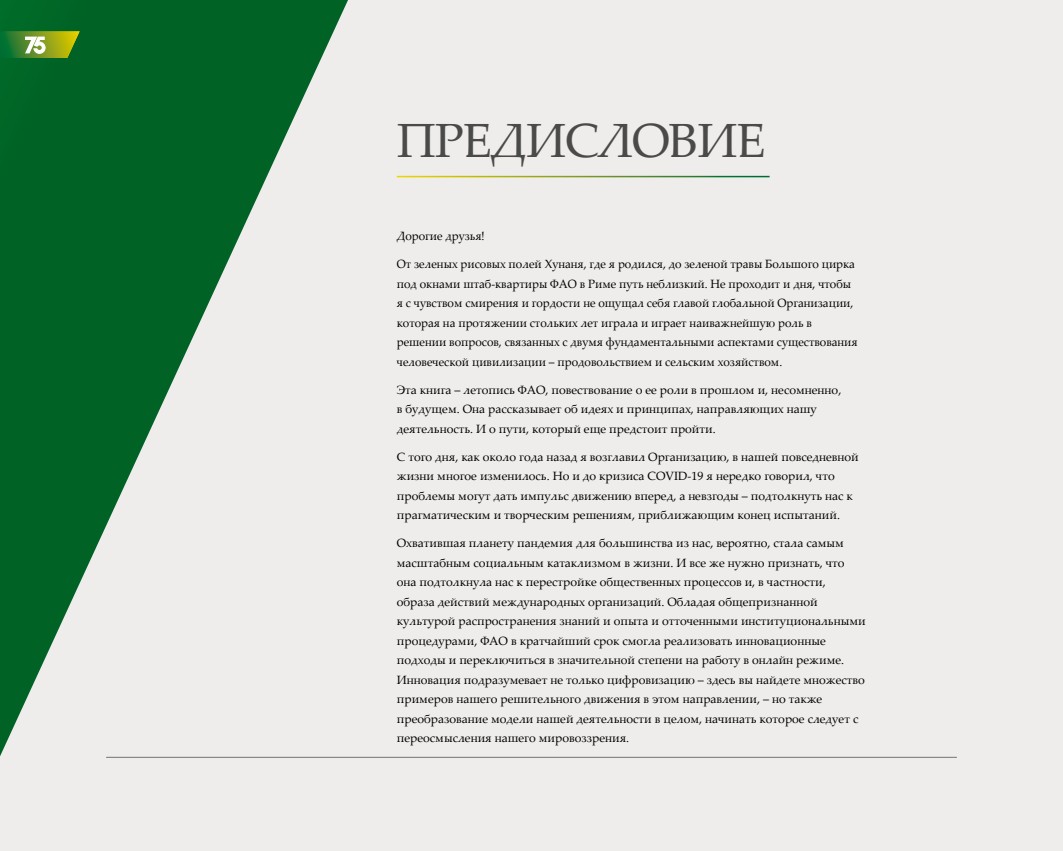
<style>
.page{position:relative;width:1063px;height:851px;background:#fff}
.page>*{position:absolute;margin:0;border:0;box-sizing:border-box;transform-origin:0 0}
.t1{font:48px "Palatino Linotype";letter-spacing:-.02em;color:#4a4a49}
.t2{font:12px/19.5px "Palatino Linotype";color:#000}
.t3{font:12px/19.5px "Palatino Linotype";color:#000;scale:.96 1}
</style>
<div class="page">
<div style="left:0;top:0;width:1063px;height:850px;background:#eeedeb"></div>
<svg style="left:0;top:0;width:348px;height:756px"></svg>
<hr style="left:397px;top:176px;width:373px;height:1px;background:#fff">
<hr style="left:106px;top:757px;width:851px;height:1px;background:#878787">
<svg style="left:0;top:31px;width:80px;height:27px"></svg>
<h1 class="t1" style="left:397px;top:106px;width:370px">ПРЕДИСЛОВИЕ</h1>
<p class="t3" style="left:397px;top:226px;width:93px">Дорогие друзья!</p>
<p class="t3" style="left:397px;top:254px;width:482px">От зеленых рисовых полей Хунаня, где я родился, до зеленой травы Большого цирка под окнами штаб-квартиры ФАО в Риме путь неблизкий. Не проходит и дня, чтобы я с чувством смирения и гордости не ощущал себя главой глобальной Организации, которая на протяжении стольких лет играла и играет наиважнейшую роль в решении вопросов, связанных с двумя фундаментальными аспектами существования человеческой цивилизации – продовольствием и сельским хозяйством.</p>
<p class="t2" style="left:397px;top:379px;width:446px">Эта книга – летопись ФАО, повествование о ее роли в прошлом и, несомненно, в будущем. Она рассказывает об идеях и принципах, направляющих нашу деятельность. И о пути, который еще предстоит пройти.</p>
<p class="t2" style="left:397px;top:446px;width:463px">С того дня, как около года назад я возглавил Организацию, в нашей повседневной жизни многое изменилось. Но и до кризиса COVID-19 я нередко говорил, что проблемы могут дать импульс движению вперед, а невзгоды – подтолкнуть нас к прагматическим и творческим решениям, приближающим конец испытаний.</p>
<p class="t2" style="left:397px;top:533px;width:470px">Охватившая планету пандемия для большинства из нас, вероятно, стала самым масштабным социальным катаклизмом в жизни. И все же нужно признать, что она подтолкнула нас к перестройке общественных процессов и, в частности, образа действий международных организаций. Обладая общепризнанной культурой распространения знаний и опыта и отточенными институциональными процедурами, ФАО в кратчайший срок смогла реализовать инновационные подходы и переключиться в значительной степени на работу в онлайн режиме.<br>Инновация подразумевает не только цифровизацию – здесь вы найдете множество примеров нашего решительного движения в этом направлении, – но также преобразование модели нашей деятельности в целом, начинать которое следует с переосмысления нашего мировоззрения.</p>
</div>
